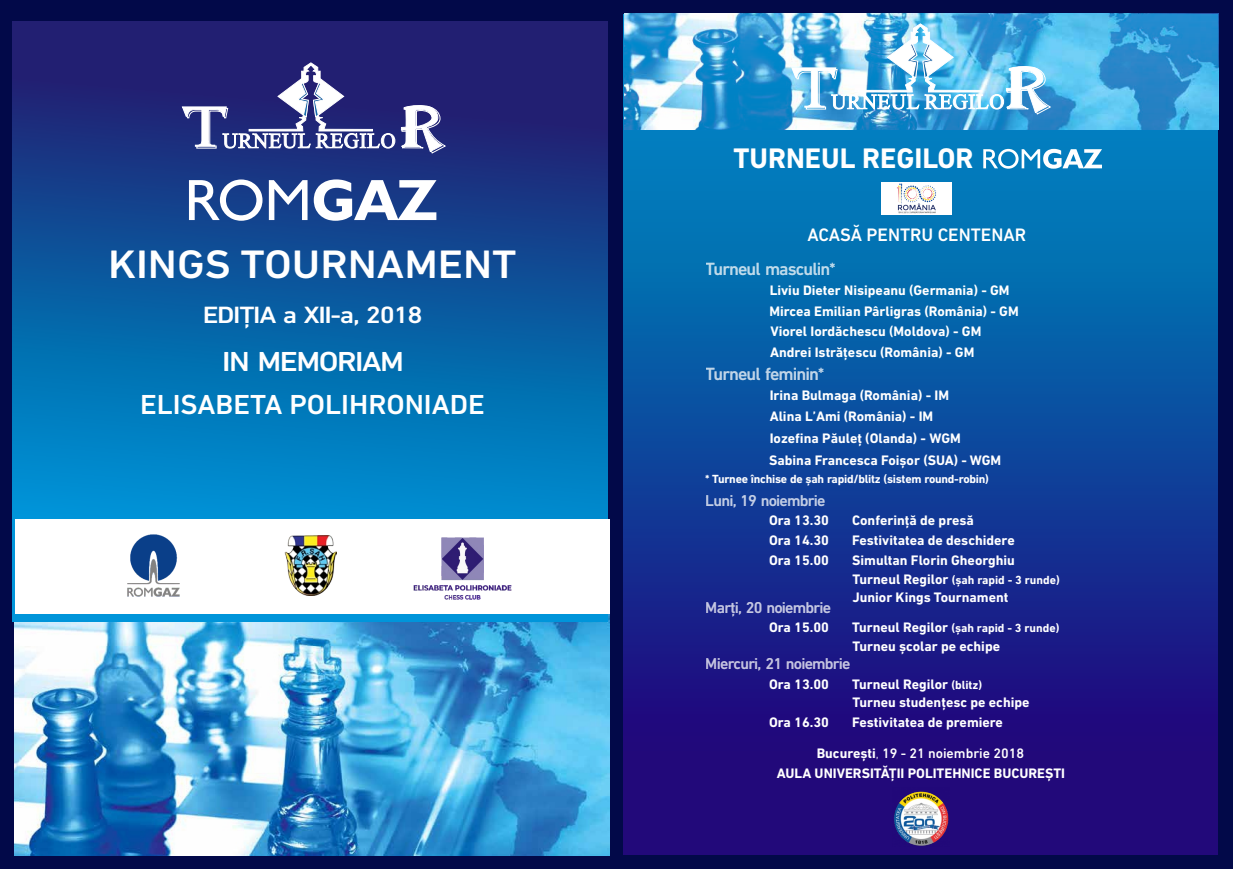
<style>
.page{position:relative;width:1233px;height:869px;background:#020949}
.page>*{position:absolute;margin:0;border:0;box-sizing:border-box;transform-origin:0 0}
.t1{font:500 40.4px "DIN Next LT Pro";color:#fff;scale:1.1 1}
.t2{font:700 28.8px "DIN Next LT Pro";color:#fff}
.t3{font:500 28px/42.9px "DIN Next LT Pro";color:#fff;text-align:center;scale:1.13 1}
.t4{font:500 24px "DIN Next LT Pro";letter-spacing:-.05em;color:#fff;scale:1.15 1}
.t5{font:500 18.4px "DIN Next LT Pro";color:#fff}
.t6{font:500 18px "DIN Next LT Pro";letter-spacing:-.05em;color:#fff}
.t7{font:500 16px "DIN Next LT Pro";letter-spacing:-.05em;color:#fff}
.t8{font:700 14px/20.9px "DIN Next LT Pro";color:#fff}
.t9{font:500 14px "DIN Next LT Pro";color:#fff}
.t10{font:700 12px "DIN Next LT Pro";color:#fff}
.t11{font:700 12px "DIN Next LT Pro";letter-spacing:-.02em;color:#fff}
.s1{font-size:14px}
.s2{font-size:12px}
.s3{font-weight:700}
.s4{font-weight:300}
</style>
<div class="page">
<svg style="left:623px;top:14px;width:595px;height:841px;background:#16489e"></svg>
<svg style="left:983px;top:149px;width:119px;height:20px;background:#70b4d9"></svg>
<img style="left:15px;top:614px;width:594px;height:242px">
<div style="left:12px;top:21px;width:596px;height:600px;background:linear-gradient(to bottom,#221465,#00a6e5)"></div>
<div style="left:15px;top:519px;width:594px;height:95px;background:#fff"></div>
<svg style="left:401px;top:105px;width:44px;height:48px;background:#8e90b9"></svg>
<svg style="left:182px;top:63px;width:213px;height:85px;background:#4c4d8f"></svg>
<svg style="left:792px;top:24px;width:259px;height:90px;background:#7ac0e6"></svg>
<svg style="left:189px;top:179px;width:248px;height:42px;background:#7b91bc"></svg>
<img style="left:285px;top:536px;width:52px;height:59px">
<img style="left:892px;top:787px;width:57px;height:59px">
<img style="left:882px;top:182px;width:70px;height:33px">
<img style="left:411px;top:507px;width:103px;height:115px">
<img style="left:127px;top:534px;width:53px;height:63px">
<h1 class="t1" style="left:108px;top:248px;width:373px">KINGS TOURNAMENT</h1>
<h3 class="t4" style="left:203px;top:305px;width:193px">EDIŢIA a XII-a, 2018</h3>
<h3 class="t3" style="left:140px;top:343px;width:307px">IN MEMORIAM<br>ELISABETA POLIHRONIADE</h3>
<h2 class="t2" style="left:734px;top:146px;width:242px">TURNEUL REGILOR</h2>
<h3 class="t5" style="left:807px;top:228px;width:220px">ACASĂ PENTRU CENTENAR</h3>
<p class="t6" style="left:706px;top:262px;width:131px">Turneul masculin*</p>
<p class="t8" style="left:770px;top:281px;width:251px">Liviu Dieter Nisipeanu (Germania) - GM<br>Mircea Emilian Pârligras (România) - GM</p>
<p class="t8" style="left:770px;top:343px;width:206px">Andrei Istrăţescu (România) - GM</p>
<p class="t8" style="left:770px;top:322px;width:213px">Viorel Iordăchescu (Moldova) - GM</p>
<p class="t6" style="left:706px;top:367px;width:120px">Turneul feminin*</p>
<p class="t8" style="left:770px;top:386px;width:181px">Irina Bulmaga (România) - IM</p>
<p class="t8" style="left:770px;top:429px;width:193px">Iozefina Păuleţ (Olanda) - WGM</p>
<p class="t8" style="left:770px;top:407px;width:165px">Alina L’Ami (România) - IM</p>
<p class="t8" style="left:769px;top:451px;width:234px">Sabina Francesca Foișor (SUA) - WGM</p>
<p class="t11" style="left:705px;top:474px;width:285px">* Turnee închise de șah rapid/blitz (sistem round-robin)</p>
<p class="t7" style="left:706px;top:494px;width:121px">Luni, 19 noiembrie</p>
<p class="t8" style="left:769px;top:511px;width:61px">Ora 13.30</p>
<p class="t8" style="left:852px;top:511px;width:123px">Conferinţă de presă</p>
<p class="t8" style="left:769px;top:531px;width:61px">Ora 14.30</p>
<p class="t8" style="left:852px;top:531px;width:164px">Festivitatea de deschidere</p>
<p class="t8" style="left:769px;top:551px;width:61px">Ora 15.00</p>
<p class="t8" style="left:852px;top:551px;width:164px">Simultan Florin Gheorghiu</p>
<p class="t10" style="left:853px;top:575px;width:209px"><span class="s1">Turneul Regilor</span> (șah rapid - 3 runde)</p>
<p class="t8" style="left:769px;top:618px;width:61px">Ora 15.00</p>
<p class="t10" style="left:852px;top:623px;width:209px"><span class="s1">Turneul Regilor</span> (șah rapid - 3 runde)</p>
<p class="t8" style="left:853px;top:588px;width:158px">Junior Kings Tournament</p>
<p class="t7" style="left:706px;top:601px;width:127px">Marţi, 20 noiembrie</p>
<p class="t8" style="left:852px;top:637px;width:149px">Turneu școlar pe echipe</p>
<p class="t7" style="left:706px;top:657px;width:146px">Miercuri, 21 noiembrie</p>
<p class="t8" style="left:769px;top:675px;width:61px">Ora 13.00</p>
<p class="t8" style="left:852px;top:675px;width:131px">Turneul Regilor <span class="s2">(blitz)</span></p>
<p class="t8" style="left:852px;top:693px;width:179px">Turneu studenţesc pe echipe</p>
<p class="t8" style="left:769px;top:713px;width:61px">Ora 16.30</p>
<p class="t8" style="left:852px;top:713px;width:152px">Festivitatea de premiere</p>
<p class="t9" style="left:817px;top:747px;width:209px"><span class="s3">București</span><span class="s4">,</span> 19 - 21 noiembrie 2018</p>
<p class="t8" style="left:777px;top:764px;width:290px">AULA UNIVERSITĂŢII POLITEHNICE BUCUREȘTI</p>
</div>
